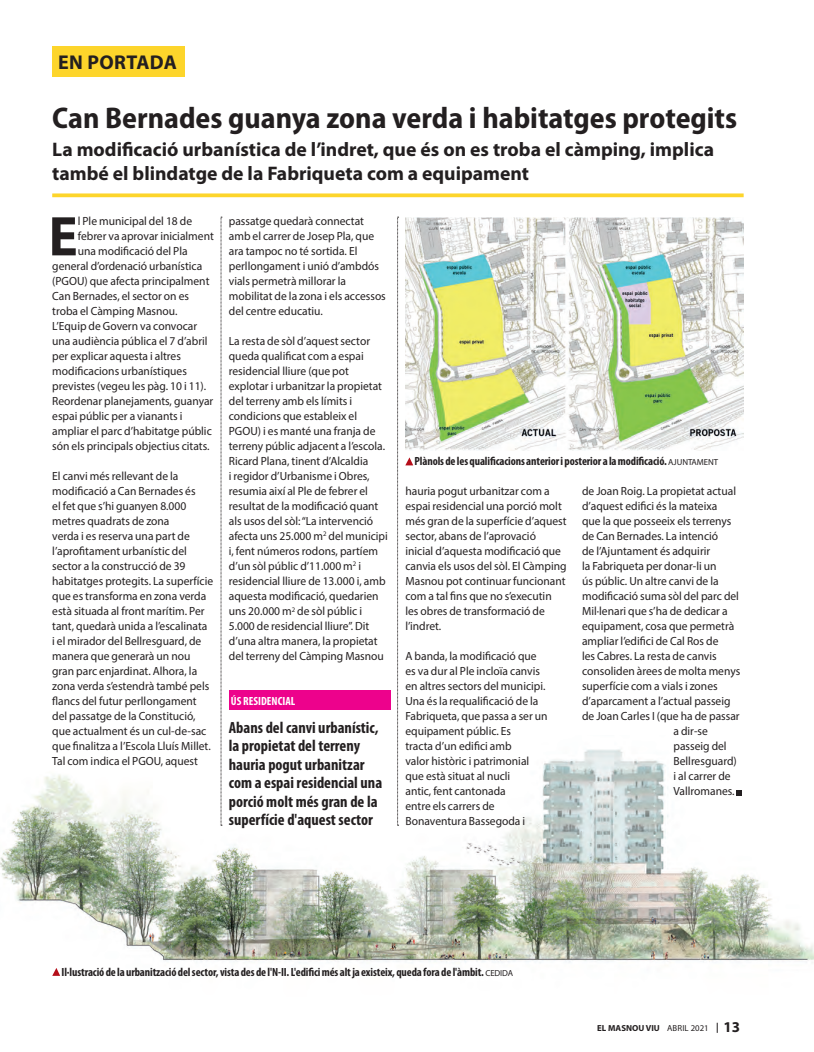
<style>
.page{position:relative;width:814px;height:1052px;background:#fff}
.page>*{position:absolute;margin:0;border:0;box-sizing:border-box;transform-origin:0 0}
.TEXTO{font:700 56.38px "Myriad Pro";color:#231f20}
.parrafo02{font:700 semi-condensed 30px "Myriad Pro";color:#231f20}
.t1{font:700 20px "Myriad Pro";letter-spacing:.02em;color:#231f20}
.parrafo02-2{font:700 19.62px/24.5px "Myriad Pro";color:#231f20}
.parrafo02-3{font:700 condensed 16.25px/18.5px "Myriad Pro";color:#231f20}
.TEXTO-2{font:11.88px/15px "Myriad Pro";color:#231f20}
.t2{font:700 condensed 11.88px "Myriad Pro";letter-spacing:-.01em;color:#231f20}
.parrafo02-4{font:700 condensed 11.88px "Myriad Pro";color:#fff}
.t3{font:700 8.75px "Myriad Pro";color:#231f20}
.s1{font-weight:400;font-stretch:normal;font-size:8.75px}
.s2{font-weight:400}
.s3{font-size:15px}
</style>
<div class="page">
<svg style="left:52px;top:193px;width:691px;height:4px;background:#fdd943"></svg>
<img style="left:405px;top:217px;width:338px;height:233px">
<img style="left:0;top:735px;width:813px;height:298px">
<svg style="left:52px;top:968px;width:8px;height:8px"></svg>
<svg style="left:405px;top:457px;width:8px;height:8px"></svg>
<svg style="left:736px;top:790px;width:6px;height:5px"></svg>
<div style="left:229px;top:690px;width:161px;height:20px;background:#ed028c"></div>
<svg style="left:221px;top:217px;width:1px;height:609px"></svg>
<svg style="left:397px;top:217px;width:1px;height:609px"></svg>
<div style="left:52px;top:46px;width:133px;height:31px;background:#fdd52b"></div>
<p class="t1" style="left:58px;top:51px;width:120px">EN PORTADA</p>
<p class="parrafo02" style="left:52px;top:101px;width:686px">Can Bernades guanya zona verda i habitatges protegits</p>
<p class="parrafo02-2" style="left:52px;top:137px;width:663px">La modificació urbanística de l’indret, que és on es troba el càmping, implica també el blindatge de la Fabriqueta com a equipament</p>
<p class="TEXTO" style="left:49px;top:205px;width:31px">E</p>
<p class="TEXTO-2" style="left:78px;top:214px;width:116px">l Ple municipal del 18 de</p>
<p class="TEXTO-2" style="left:78px;top:229px;width:137px">febrer va aprovar inicialment</p>
<p class="TEXTO-2" style="left:78px;top:244px;width:111px">una modificació del Pla</p>
<p class="TEXTO-2" style="left:52px;top:259px;width:152px">general d’ordenació urbanística</p>
<p class="TEXTO-2" style="left:52px;top:274px;width:159px">(PGOU) que afecta principalment</p>
<p class="TEXTO-2" style="left:52px;top:289px;width:138px">Can Bernades, el sector on es</p>
<p class="TEXTO-2" style="left:52px;top:304px;width:127px">troba el Càmping Masnou.</p>
<p class="TEXTO-2" style="left:52px;top:319px;width:146px">L’Equip de Govern va convocar</p>
<p class="TEXTO-2" style="left:52px;top:334px;width:157px">una audiència pública el 7 d’abril</p>
<p class="TEXTO-2" style="left:52px;top:349px;width:130px">per explicar aquesta i altres</p>
<p class="TEXTO-2" style="left:52px;top:364px;width:136px">modificacions urbanístiques</p>
<p class="TEXTO-2" style="left:52px;top:379px;width:155px">previstes (vegeu les pàg. 10 i 11).</p>
<p class="TEXTO-2" style="left:52px;top:394px;width:163px">Reordenar planejaments, guanyar</p>
<p class="TEXTO-2" style="left:52px;top:409px;width:132px">espai públic per a vianants i</p>
<p class="TEXTO-2" style="left:52px;top:424px;width:161px">ampliar el parc d’habitatge públic</p>
<p class="TEXTO-2" style="left:52px;top:439px;width:159px">són els principals objectius citats.</p>
<p class="TEXTO-2" style="left:52px;top:469px;width:162px">El canvi més rellevant de la modificació a Can Bernades és<br>el fet que s’hi guanyen 8.000 metres quadrats de zona<br>verda i es reserva una part de l’aprofitament urbanístic del sector a la construcció de 39 habitatges protegits. La superfície que es transforma en zona verda està situada al front marítim. Per tant, quedarà unida a l’escalinata<br>i el mirador del Bellresguard, de manera que generarà un nou gran parc enjardinat. Alhora, la zona verda s’estendrà també pels flancs del futur perllongament del passatge de la Constitució, que actualment és un cul-de-sac que finalitza a l’Escola Lluís Millet.<br>Tal com indica el PGOU, aquest</p>
<p class="TEXTO-2" style="left:229px;top:214px;width:158px">passatge quedarà connectat amb el carrer de Josep Pla, que ara tampoc no té sortida. El perllongament i unió d’ambdós vials permetrà millorar la mobilitat de la zona i els accessos del centre educatiu.</p>
<p class="TEXTO-2" style="left:229px;top:334px;width:160px">La resta de sòl d’aquest sector queda qualificat com a espai residencial lliure (que pot explotar i urbanitzar la propietat del terreny amb els límits i condicions que estableix el<br>PGOU) i es manté una franja de terreny públic adjacent a l’escola.<br>Ricard Plana, tinent d’Alcaldia<br>i regidor d’Urbanisme i Obres, resumia així al Ple de febrer el resultat de la modificació quant als usos del sòl: “La intervenció afecta uns 25.000 m<sup>2</sup> del municipi i, fent números rodons, partíem d’un sòl públic d’11.000 m<sup>2</sup> i residencial lliure de 13.000 i, amb aquesta modificació, quedarien uns 20.000 m<sup>2</sup> de sòl públic i<br>5.000 de residencial lliure”. Dit d’una altra manera, la propietat del terreny del Càmping Masnou</p>
<p class="parrafo02-4" style="left:231px;top:694px;width:66px">ÚS RESIDENCIAL</p>
<p class="parrafo02-3" style="left:229px;top:718px;width:155px">Abans del canvi urbanístic, la propietat del terreny hauria pogut urbanitzar com a espai residencial una porció molt més gran de la superfície d'aquest sector</p>
<p class="t2" style="left:414px;top:455px;width:305px">Plànols de les qualificacions anterior i posterior a la modificació. <span class="s1">AJUNTAMENT</span></p>
<p class="TEXTO-2" style="left:405px;top:484px;width:163px">hauria pogut urbanitzar com a espai residencial una porció molt més gran de la superfície d’aquest sector, abans de l’aprovació inicial d’aquesta modificació que canvia els usos del sòl. El Càmping<br>Masnou pot continuar funcionant com a tal fins que no s’executin les obres de transformació de l’indret.</p>
<p class="TEXTO-2" style="left:405px;top:649px;width:144px">A banda, la modificació que es va dur al Ple incloïa canvis en altres sectors del municipi.<br>Una és la requalificació de la<br>Fabriqueta, que passa a ser un equipament públic. Es<br>tracta d’un edifici amb<br>valor històric i patrimonial que està situat al nucli<br>antic, fent cantonada<br>entre els carrers de<br>Bonaventura Bassegoda i</p>
<p class="TEXTO-2" style="left:582px;top:484px;width:155px">de Joan Roig. La propietat actual</p>
<p class="TEXTO-2" style="left:582px;top:499px;width:137px">d’aquest edifici és la mateixa</p>
<p class="TEXTO-2" style="left:582px;top:514px;width:151px">que la que posseeix els terrenys</p>
<p class="TEXTO-2" style="left:582px;top:529px;width:138px">de Can Bernades. La intenció</p>
<p class="TEXTO-2" style="left:582px;top:544px;width:130px">de l’Ajuntament és adquirir</p>
<p class="TEXTO-2" style="left:582px;top:559px;width:136px">la Fabriqueta per donar-li un</p>
<p class="TEXTO-2" style="left:582px;top:574px;width:138px">ús públic. Un altre canvi de la</p>
<p class="TEXTO-2" style="left:582px;top:589px;width:158px">modificació suma sòl del parc del</p>
<p class="TEXTO-2" style="left:582px;top:604px;width:147px">Mil·lenari que s’ha de dedicar a</p>
<p class="TEXTO-2" style="left:582px;top:619px;width:154px">equipament, cosa que permetrà</p>
<p class="TEXTO-2" style="left:582px;top:634px;width:138px">ampliar l’edifici de Cal Ros de</p>
<p class="TEXTO-2" style="left:582px;top:649px;width:136px">les Cabres. La resta de canvis</p>
<p class="TEXTO-2" style="left:582px;top:664px;width:160px">consoliden àrees de molta menys</p>
<p class="TEXTO-2" style="left:582px;top:679px;width:137px">superfície com a vials i zones</p>
<p class="TEXTO-2" style="left:582px;top:694px;width:150px">d’aparcament a l’actual passeig</p>
<p class="TEXTO-2" style="left:582px;top:709px;width:159px">de Joan Carles I (que ha de passar</p>
<p class="TEXTO-2" style="left:673px;top:724px;width:36px">a dir-se</p>
<p class="TEXTO-2" style="left:673px;top:739px;width:55px">passeig del</p>
<p class="TEXTO-2" style="left:673px;top:754px;width:65px">Bellresguard)</p>
<p class="TEXTO-2" style="left:673px;top:769px;width:59px">i al carrer de</p>
<p class="TEXTO-2" style="left:673px;top:784px;width:63px">Vallromanes.</p>
<p class="t2" style="left:62px;top:965px;width:453px">Il·lustració de la urbanització del sector, vista des de l'N-II. L'edifici més alt ja existeix, queda fora de l'àmbit. <span class="s1">CEDIDA</span></p>
<p class="t3" style="left:597px;top:1023px;width:144px">EL MASNOU VIU <span class="s2">ABRIL 2021</span> <span class="s3">13</span></p>
</div>
